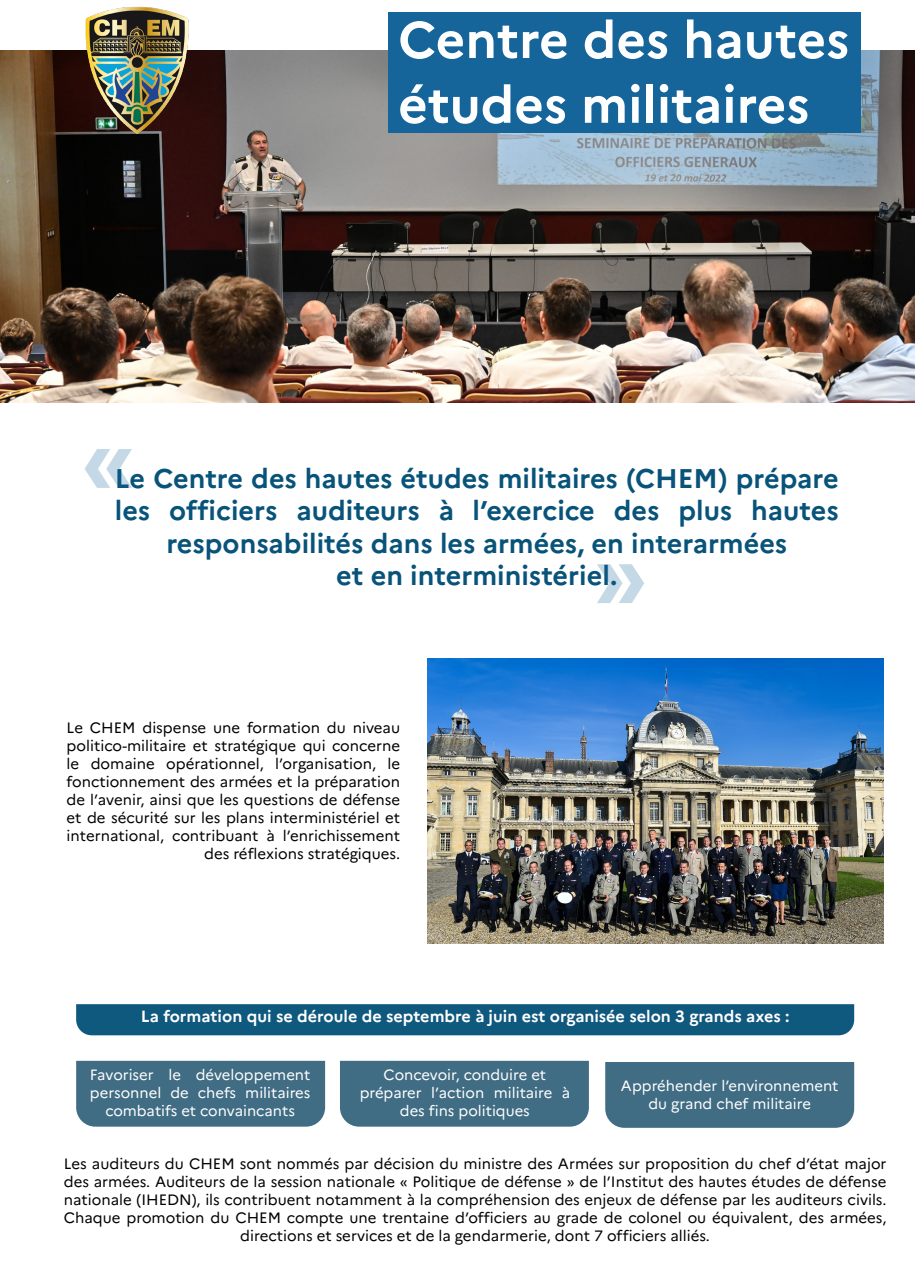
<style>
.page{position:relative;width:915px;height:1276px;background:#fff}
.page>*{position:absolute;margin:0;border:0;box-sizing:border-box;transform-origin:0 0}
.t1{font:700 97.2px "Marianne";color:#15659b}
.t2{font:700 51.3px/64.8px "Marianne";color:#fff}
.t3{font:700 27px/32.4px "Marianne";color:#08537a;text-align:center}
.t4{font:700 16.2px "Marianne";color:#fff}
.t5{font:15px/18px "Marianne";color:#000;text-align:right}
.t6{font:14.85px/17.9px "Marianne";color:#fff;text-align:center}
</style>
<div class="page">
<img style="left:1px;top:51px;width:913px;height:352px">
<div style="left:387px;top:13px;width:472px;height:120px;background:#15659b"></div>
<img style="left:81px;top:6px;width:115px;height:137px">
<img style="left:427px;top:658px;width:456px;height:286px">
<div style="left:76px;top:1004px;width:777px;height:31px;background:#0f587e"></div>
<div style="left:76px;top:1060px;width:249px;height:66px;background:#416d84"></div>
<div style="left:340px;top:1060px;width:248px;height:66px;background:#416d84"></div>
<div style="left:605px;top:1062px;width:248px;height:65px;background:#416d84"></div>
<p class="t2" style="left:398px;top:7px;width:452px">Centre des hautes études militaires</p>
<h1 class="t1" style="left:81px;top:399px;width:56px">«</h1>
<p class="t3" style="left:115px;top:462px;width:725px">Le Centre des hautes études militaires (CHEM) prépare les officiers auditeurs à l’exercice des plus hautes responsabilités dans les armées, en interarmées</p>
<p class="t3" style="left:336px;top:559px;width:282px">et en interministériel.</p>
<h1 class="t1" style="left:593px;top:514px;width:56px">»</h1>
<p class="t5" style="left:67px;top:719px;width:335px">Le CHEM dispense une formation du niveau politico-militaire et stratégique qui concerne le domaine opérationnel, l’organisation, le fonctionnement des armées et la préparation de l’avenir, ainsi que les questions de défense et de sécurité sur les plans interministériel et international, contribuant à l’enrichissement des réflexions stratégiques.</p>
<p class="t4" style="left:141px;top:1006px;width:650px">La formation qui se déroule de septembre à juin est organisée selon 3 grands axes :</p>
<p class="t6" style="left:90px;top:1065px;width:222px">Favoriser le développement personnel de chefs militaires combatifs et convaincants</p>
<p class="t6" style="left:383px;top:1065px;width:164px">Concevoir, conduire et</p>
<p class="t6" style="left:359px;top:1083px;width:212px">préparer l’action militaire à des fins politiques</p>
<p class="t6" style="left:620px;top:1076px;width:219px">Appréhender l’environnement du grand chef militaire</p>
<p class="t5" style="left:64px;top:1154px;width:824px;text-align:center">Les auditeurs du CHEM sont nommés par décision du ministre des Armées sur proposition du chef d’état major des armées. Auditeurs de la session nationale « Politique de défense » de l’Institut des hautes études de défense nationale (IHEDN), ils contribuent notamment à la compréhension des enjeux de défense par les auditeurs civils.<br>Chaque promotion du CHEM compte une trentaine d’officiers au grade de colonel ou équivalent, des armées, directions et services et de la gendarmerie, dont 7 officiers alliés.</p>
</div>
